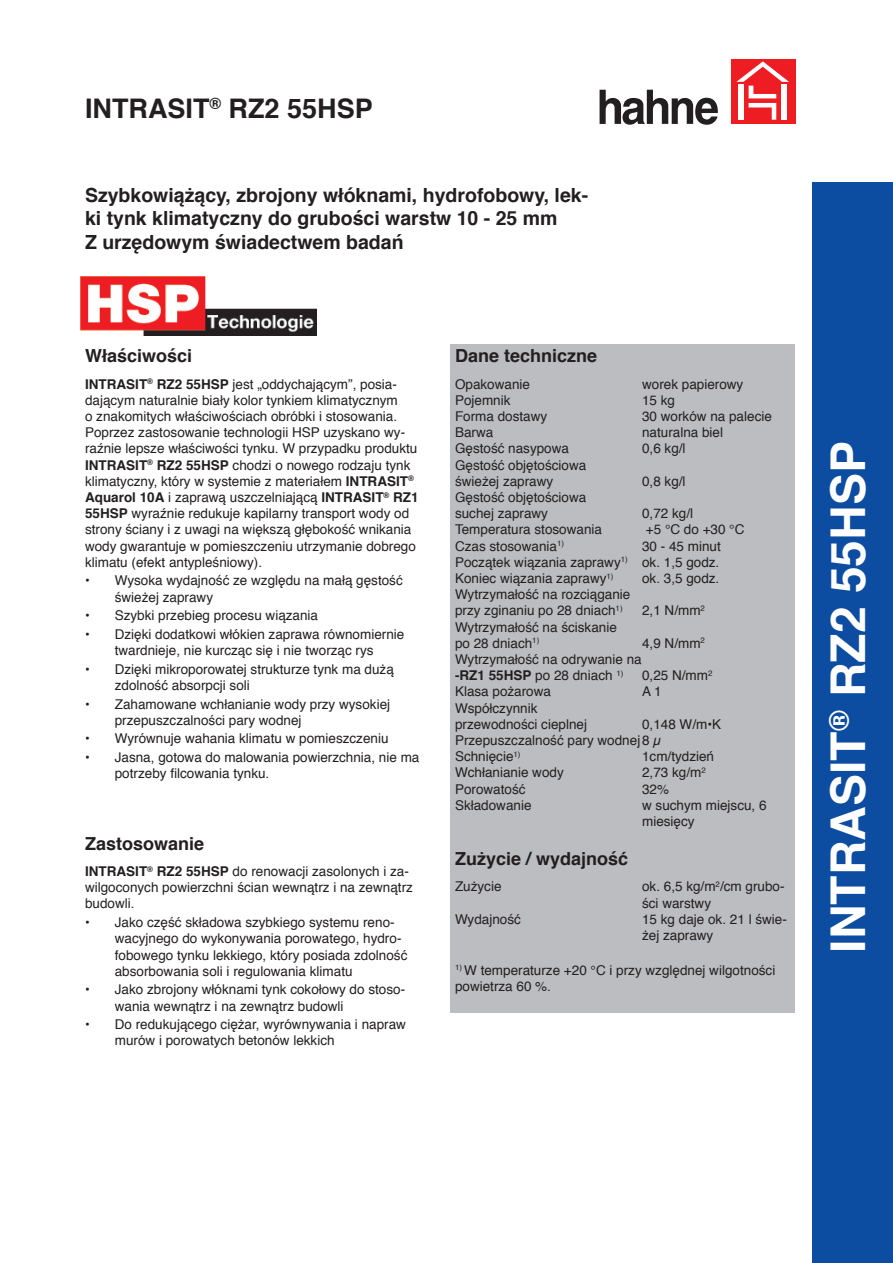
<style>
.page{position:relative;width:893px;height:1263px;background:#fff}
.page>*{position:absolute;margin:0;border:0;box-sizing:border-box;transform-origin:0 0}
.t1{font:700 48px "Helvetica";color:#fff}
.t2{font:700 27px "Helvetica";color:#231f20}
.t3{font:700 19.5px/23.4px "Helvetica";color:#231f20}
.t4{font:700 18px "Helvetica";color:#231f20}
.t5{font:13.5px/16.2px "Helvetica";color:#231f20}
.t6{font:700 13.5px "Helvetica";color:#231f20}
.s1{font-weight:700}
</style>
<div class="page">
<div style="left:731px;top:60px;width:64px;height:64px;background:#ee1d23"></div>
<svg style="left:736px;top:61px;width:53px;height:59px"></svg>
<div style="left:738px;top:84px;width:6px;height:36px;background:#fff"></div>
<div style="left:782px;top:84px;width:5px;height:36px;background:#fff"></div>
<svg style="left:600px;top:90px;width:118px;height:35px"></svg>
<div style="left:812px;top:183px;width:81px;height:1080px;background:#0d4da1"></div>
<img style="left:81px;top:276px;width:235px;height:60px">
<div style="left:451px;top:344px;width:344px;height:30px;background:#bcbdc0"></div>
<div style="left:451px;top:374px;width:344px;height:457px;background:#bcbdc0"></div>
<div style="left:451px;top:830px;width:344px;height:17px;background:#bcbdc0"></div>
<div style="left:451px;top:847px;width:344px;height:30px;background:#bcbdc0"></div>
<div style="left:451px;top:877px;width:344px;height:68px;background:#bcbdc0"></div>
<div style="left:451px;top:944px;width:344px;height:52px;background:#bcbdc0"></div>
<div style="left:451px;top:995px;width:344px;height:17px;background:#bcbdc0"></div>
<p class="t2" style="left:85px;top:87px;width:289px">INTRASIT<sup>®</sup> RZ2 55HSP</p>
<p class="t3" style="left:85px;top:183px;width:505px">Szybkowiążący, zbrojony włóknami, hydrofobowy, lek&shy;ki tynk klimatyczny do grubości warstw 10 - 25 mm</p>
<p class="t3" style="left:85px;top:230px;width:320px">Z urzędowym świadectwem badań</p>
<p class="t4" style="left:85px;top:341px;width:109px">Właściwości</p>
<p class="t5" style="left:85px;top:376px;width:335px"><span class="s1">INTRASIT</span><sup>®</sup> <span class="s1">RZ2 55HSP</span> jest „oddychającym”, posia&shy;dającym naturalnie biały kolor tynkiem klimatycznym<br>o znakomitych właściwościach obróbki i stosowania.<br>Poprzez zastosowanie technologii HSP uzyskano wy&shy;raźnie lepsze właściwości tynku. W przypadku produktu <span class="s1">INTRASIT</span><sup>®</sup> <span class="s1">RZ2 55HSP</span> chodzi o nowego rodzaju tynk klimatyczny, który w systemie z materiałem <span class="s1">INTRASIT</span><sup>® </sup><span class="s1">Aquarol 10A</span> i zaprawą uszczelniającą <span class="s1">INTRASIT</span><sup>®</sup> <span class="s1">RZ1<br>55HSP</span> wyraźnie redukuje kapilarny transport wody od strony ściany i z uwagi na większą głębokość wnikania wody gwarantuje w pomieszczeniu utrzymanie dobrego klimatu (efekt antypleśniowy).</p>
<p class="t6" style="left:85px;top:570px;width:6px">•</p>
<p class="t5" style="left:115px;top:573px;width:289px">Wysoka wydajność ze względu na małą gęstość świeżej zaprawy</p>
<p class="t6" style="left:85px;top:605px;width:6px">•</p>
<p class="t5" style="left:115px;top:608px;width:205px">Szybki przebieg procesu wiązania</p>
<p class="t6" style="left:85px;top:623px;width:6px">•</p>
<p class="t5" style="left:115px;top:626px;width:291px">Dzięki dodatkowi włókien zaprawa równomiernie twardnieje, nie kurcząc się i nie tworząc rys</p>
<p class="t6" style="left:85px;top:658px;width:6px">•</p>
<p class="t5" style="left:115px;top:661px;width:281px">Dzięki mikroporowatej strukturze tynk ma dużą zdolność absorpcji soli</p>
<p class="t6" style="left:85px;top:693px;width:6px">•</p>
<p class="t5" style="left:115px;top:696px;width:277px">Zahamowane wchłanianie wody przy wysokiej przepuszczalności pary wodnej</p>
<p class="t6" style="left:85px;top:728px;width:6px">•</p>
<p class="t5" style="left:115px;top:731px;width:275px">Wyrównuje wahania klimatu w pomieszczeniu</p>
<p class="t6" style="left:85px;top:746px;width:6px">•</p>
<p class="t5" style="left:115px;top:750px;width:306px">Jasna, gotowa do malowania powierzchnia, nie ma potrzeby filcowania tynku.</p>
<p class="t4" style="left:85px;top:829px;width:121px">Zastosowanie</p>
<p class="t5" style="left:85px;top:864px;width:329px"><span class="s1">INTRASIT</span><sup>®</sup> <span class="s1">RZ2 55HSP</span> do renowacji zasolonych i za&shy;wilgoconych powierzchni ścian wewnątrz i na zewnątrz budowli.</p>
<p class="t6" style="left:85px;top:911px;width:6px">•</p>
<p class="t5" style="left:115px;top:915px;width:294px">Jako część składowa szybkiego systemu reno&shy;wacyjnego do wykonywania porowatego, hydro&shy;fobowego tynku lekkiego, który posiada zdolność absorbowania soli i regulowania klimatu</p>
<p class="t6" style="left:85px;top:979px;width:6px">•</p>
<p class="t5" style="left:115px;top:982px;width:292px">Jako zbrojony włóknami tynk cokołowy do stoso&shy;wania wewnątrz i na zewnątrz budowli</p>
<p class="t6" style="left:85px;top:1013px;width:6px">•</p>
<p class="t5" style="left:115px;top:1017px;width:293px">Do redukującego ciężar, wyrównywania i napraw murów i porowatych betonów lekkich</p>
<p class="t4" style="left:455px;top:341px;width:144px">Dane techniczne</p>
<p class="t5" style="left:455px;top:376px;width:77px">Opakowanie</p>
<p class="t5" style="left:455px;top:392px;width:57px">Pojemnik</p>
<p class="t5" style="left:455px;top:409px;width:94px">Forma dostawy</p>
<p class="t5" style="left:455px;top:425px;width:40px">Barwa</p>
<p class="t5" style="left:455px;top:441px;width:116px">Gęstość nasypowa</p>
<p class="t5" style="left:455px;top:457px;width:133px">Gęstość objętościowa</p>
<p class="t5" style="left:455px;top:473px;width:100px">świeżej zaprawy</p>
<p class="t5" style="left:455px;top:490px;width:133px">Gęstość objętościowa</p>
<p class="t5" style="left:455px;top:506px;width:95px">suchej zaprawy</p>
<p class="t5" style="left:455px;top:522px;width:149px">Temperatura stosowania</p>
<p class="t5" style="left:455px;top:538px;width:111px">Czas stosowania<sup>1)</sup></p>
<p class="t5" style="left:455px;top:554px;width:174px">Początek wiązania zaprawy<sup>1)</sup></p>
<p class="t5" style="left:455px;top:571px;width:160px">Koniec wiązania zaprawy<sup>1)</sup></p>
<p class="t5" style="left:455px;top:587px;width:177px">Wytrzymałość na rozciąganie</p>
<p class="t5" style="left:455px;top:603px;width:169px">przy zginaniu po 28 dniach<sup>1)</sup></p>
<p class="t5" style="left:455px;top:619px;width:163px">Wytrzymałość na ściskanie</p>
<p class="t5" style="left:455px;top:635px;width:86px">po 28 dniach<sup>1)</sup></p>
<p class="t5" style="left:455px;top:652px;width:188px">Wytrzymałość na odrywanie na</p>
<p class="t5" style="left:455px;top:668px;width:170px"><span class="s1">-RZ1 55HSP</span> po 28 dniach <sup>1)</sup></p>
<p class="t5" style="left:455px;top:684px;width:98px">Klasa pożarowa</p>
<p class="t5" style="left:455px;top:700px;width:84px">Współczynnik</p>
<p class="t5" style="left:455px;top:716px;width:134px">przewodności cieplnej</p>
<p class="t5" style="left:455px;top:733px;width:208px">Przepuszczalność pary wodnej8 µ</p>
<p class="t5" style="left:455px;top:749px;width:67px">Schnięcie<sup>1)</sup></p>
<p class="t5" style="left:455px;top:765px;width:110px">Wchłanianie wody</p>
<p class="t5" style="left:455px;top:781px;width:72px">Porowatość</p>
<p class="t5" style="left:455px;top:797px;width:78px">Składowanie</p>
<p class="t5" style="left:642px;top:376px;width:103px">worek papierowy</p>
<p class="t5" style="left:642px;top:392px;width:35px">15 kg</p>
<p class="t5" style="left:642px;top:409px;width:131px">30 worków na palecie</p>
<p class="t5" style="left:642px;top:425px;width:83px">naturalna biel</p>
<p class="t5" style="left:642px;top:441px;width:45px">0,6 kg/l</p>
<p class="t5" style="left:642px;top:473px;width:45px">0,8 kg/l</p>
<p class="t5" style="left:642px;top:506px;width:53px">0,72 kg/l</p>
<p class="t5" style="left:646px;top:522px;width:100px">+5 °C do +30 °C</p>
<p class="t5" style="left:642px;top:538px;width:80px">30 - 45 minut</p>
<p class="t5" style="left:642px;top:554px;width:79px">ok. 1,5 godz.</p>
<p class="t5" style="left:642px;top:571px;width:79px">ok. 3,5 godz.</p>
<p class="t5" style="left:642px;top:603px;width:64px">2,1 N/mm<sup>2</sup></p>
<p class="t5" style="left:642px;top:635px;width:64px">4,9 N/mm<sup>2</sup></p>
<p class="t5" style="left:642px;top:668px;width:72px">0,25 N/mm<sup>2</sup></p>
<p class="t5" style="left:642px;top:684px;width:21px">A 1</p>
<p class="t5" style="left:642px;top:716px;width:81px">0,148 W/m•K</p>
<p class="t5" style="left:642px;top:749px;width:74px">1cm/tydzień</p>
<p class="t5" style="left:642px;top:765px;width:65px">2,73 kg/m<sup>2</sup></p>
<p class="t5" style="left:642px;top:781px;width:29px">32%</p>
<p class="t5" style="left:642px;top:797px;width:126px">w suchym miejscu, 6 miesięcy</p>
<p class="t4" style="left:455px;top:844px;width:175px">Zużycie / wydajność</p>
<p class="t5" style="left:455px;top:879px;width:48px">Zużycie</p>
<p class="t5" style="left:455px;top:911px;width:67px">Wydajność</p>
<p class="t5" style="left:642px;top:879px;width:144px">ok. 6,5 kg/m<sup>2</sup>/cm grubo&shy;ści warstwy</p>
<p class="t5" style="left:642px;top:911px;width:146px">15 kg daje ok. 21 l świe&shy;żej zaprawy</p>
<p class="t5" style="left:455px;top:962px;width:322px"><sup>1)</sup> W temperaturze +20 °C i przy względnej wilgotności powietrza 60 %.</p>
<p class="t1" style="left:810px;top:953px;width:513px;rotate:-90deg">INTRASIT<sup>®</sup> RZ2 55HSP</p>
</div>
